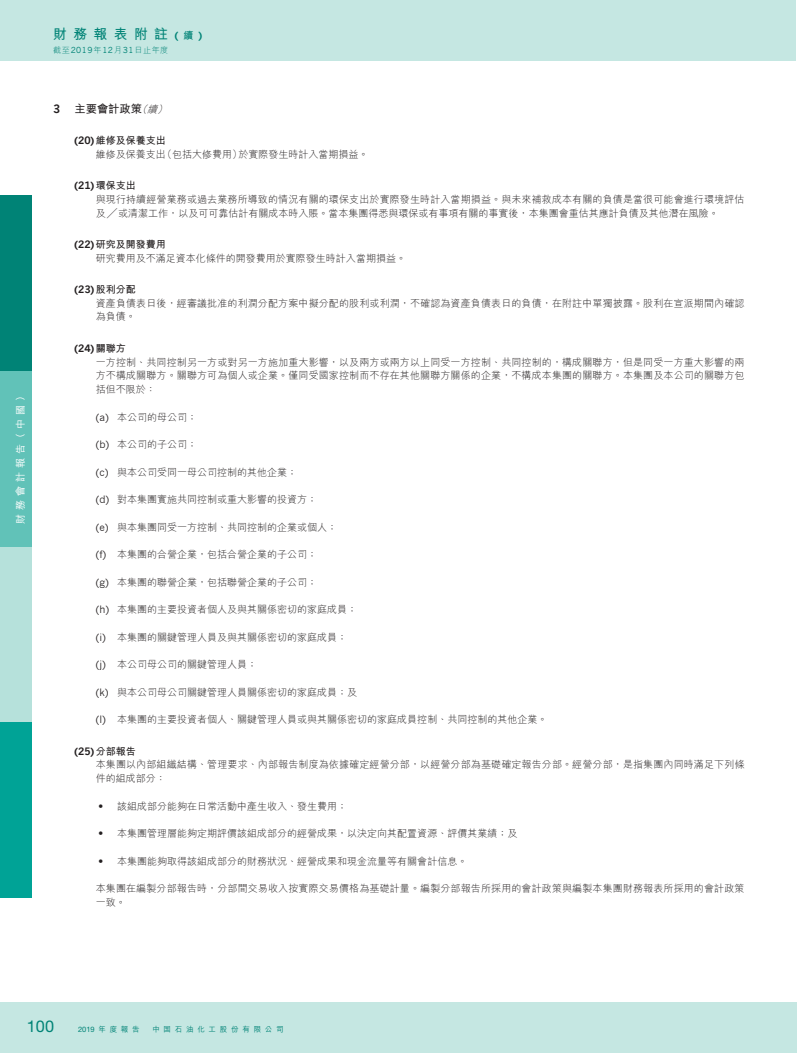
<style>
.page{position:relative;width:798px;height:1053px;background:#fff}
.page>*{position:absolute;margin:0;border:0;box-sizing:border-box;transform-origin:0 0}
.t1{font:16.25px "Helvetica Neue LT Std";color:#008376}
.t2{font:700 13.75px "M Hei HK";letter-spacing:.47em;color:#008376}
.t3{font:700 11.25px "M Hei HK";color:#231f20}
.t4{font:700 11.25px "News Gothic";color:#231f20}
.t5{font:300 10px/13.8px "M Hei HK";color:#231f20}
.t6{font:700 10px "News Gothic";color:#231f20}
.t7{font:500 10px "M Hei HK";letter-spacing:.415em;color:#fff}
.t8{font:300 8.12px "M Hei HK";letter-spacing:.06em;color:#008376}
.t9{font:500 7.5px "M Hei HK";letter-spacing:.5em;color:#008376}
.t10{font:7.5px "Helvetica Neue LT Std";color:#008376}
.s1{font-family:"News Gothic";font-size:10px}
.s2{font-size:10px}
.s3{font-family:"News Gothic";font-weight:400}
.s4{font-weight:300;font-style:italic;font-size:10px}
.s5{font-family:"News Gothic";font-weight:700}
.s6{font-weight:700}
.s7{font-family:"M Hei HK"}
.s8{font-family:"M Hei HK";font-weight:500}
.s9{font-family:"M Hei HKS"}
</style>
<div class="page">
<div style="left:0;top:1002px;width:796px;height:50px;background:#c5e7e2"></div>
<div style="left:0;top:722px;width:32px;height:175px;background:#00a396"></div>
<div style="left:0;top:546px;width:32px;height:176px;background:#b6e1db"></div>
<div style="left:0;top:371px;width:32px;height:175px;background:#61c2b8"></div>
<div style="left:0;top:195px;width:32px;height:176px;background:#008376"></div>
<div style="left:0;top:0;width:795px;height:61px;background:#c5e7e2"></div>
<p class="t7" style="left:13px;top:524px;width:135px;rotate:-90deg">財務會計報告（中國）</p>
<h2 class="t2" style="left:53px;top:24px;width:150px">財務報表附註 <span class="s1">(</span><span class="s2">續</span><span class="s1">)</span></h2>
<p class="t8" style="left:53px;top:45px;width:117px">截至<span class="s3">2019</span>年<span class="s3">12</span>月<span class="s3">31</span>日止年度</p>
<p class="t4" style="left:53px;top:102px;width:9px">3</p>
<p class="t3" style="left:74px;top:100px;width:97px">主要會計政策<span class="s4">（續）</span></p>
<p class="t5" style="left:96px;top:133px;width:274px;text-indent:-21px"><span class="s5">(20)</span> <span class="s6">維修及保養支出<br></span>維修及保養支出（包括大修費用）於實際發生時計入當期損益。</p>
<p class="t6" style="left:74px;top:179px;width:63px">(21) <span class="s7">環保支出</span></p>
<p class="t5" style="left:96px;top:192px;width:650px">與現行持續經營業務或過去業務所導致的情況有關的環保支出於實際發生時計入當期損益。與未來補救成本有關的負債是當很可能會進行環境評估及╱或清潔工作，以及可可靠估計有關成本時入賬。當本集團得悉與環保或有事項有關的事實後，本集團會重估其應計負債及其他潛在風險。</p>
<p class="t5" style="left:96px;top:237px;width:311px;text-indent:-21px"><span class="s5">(22)</span> <span class="s6">研究及開發費用<br></span>研究費用及不滿足資本化條件的開發費用於實際發生時計入當期損益。</p>
<p class="t6" style="left:74px;top:283px;width:63px">(23) <span class="s7">股利分配</span></p>
<p class="t5" style="left:96px;top:296px;width:650px">資產負債表日後，經審議批准的利潤分配方案中擬分配的股利或利潤，不確認為資產負債表日的負債，在附註中單獨披露。股利在宣派期間內確認為負債。</p>
<p class="t6" style="left:74px;top:342px;width:53px">(24) <span class="s7">關聯方</span></p>
<p class="t5" style="left:96px;top:355px;width:650px;text-align:justify">一方控制、共同控制另一方或對另一方施加重大影響，以及兩方或兩方以上同受一方控制、共同控制的，構成關聯方，但是同受一方重大影響的兩方不構成關聯方。關聯方可為個人或企業。僅同受國家控制而不存在其他關聯方關係的企業，不構成本集團的關聯方。本集團及本公司的關聯方包括但不限於：</p>
<p class="t5" style="left:96px;top:410px;width:103px"><span class="s3">(a)</span> 本公司的母公司；</p>
<p class="t5" style="left:96px;top:437px;width:103px"><span class="s3">(b)</span> 本公司的子公司；</p>
<p class="t5" style="left:96px;top:465px;width:203px"><span class="s3">(c)</span> 與本公司受同一母公司控制的其他企業；</p>
<p class="t5" style="left:96px;top:492px;width:223px"><span class="s3">(d)</span> 對本集團實施共同控制或重大影響的投資方；</p>
<p class="t5" style="left:96px;top:520px;width:243px"><span class="s3">(e)</span> 與本集團同受一方控制、共同控制的企業或個人；</p>
<p class="t5" style="left:96px;top:547px;width:223px"><span class="s3">(f)</span> 本集團的合營企業，包括合營企業的子公司；</p>
<p class="t5" style="left:96px;top:575px;width:223px"><span class="s3">(g)</span> 本集團的聯營企業，包括聯營企業的子公司；</p>
<p class="t5" style="left:96px;top:602px;width:263px"><span class="s3">(h)</span> 本集團的主要投資者個人及與其關係密切的家庭成員；</p>
<p class="t5" style="left:96px;top:630px;width:253px"><span class="s3">(i)</span> 本集團的關鍵管理人員及與其關係密切的家庭成員；</p>
<p class="t5" style="left:96px;top:657px;width:163px"><span class="s3">(j)</span> 本公司母公司的關鍵管理人員；</p>
<p class="t5" style="left:96px;top:685px;width:263px"><span class="s3">(k)</span> 與本公司母公司關鍵管理人員關係密切的家庭成員；及</p>
<p class="t5" style="left:96px;top:712px;width:453px"><span class="s3">(l)</span> 本集團的主要投資者個人、關鍵管理人員或與其關係密切的家庭成員控制、共同控制的其他企業。</p>
<p class="t6" style="left:74px;top:744px;width:63px">(25) <span class="s7">分部報告</span></p>
<p class="t5" style="left:96px;top:757px;width:650px">本集團以內部組織結構、管理要求、內部報告制度為依據確定經營分部，以經營分部為基礎確定報告分部。經營分部，是指集團內同時滿足下列條件的組成部分：</p>
<p class="t5" style="left:96px;top:798px;width:253px">‧ 該組成部分能夠在日常活動中產生收入、發生費用；</p>
<p class="t5" style="left:96px;top:826px;width:423px">‧ 本集團管理層能夠定期評價該組成部分的經營成果，以決定向其配置資源、評價其業績；及</p>
<p class="t5" style="left:96px;top:853px;width:373px">‧ 本集團能夠取得該組成部分的財務狀況、經營成果和現金流量等有關會計信息。</p>
<p class="t5" style="left:96px;top:881px;width:650px">本集團在編製分部報告時，分部間交易收入按實際交易價格為基礎計量。編製分部報告所採用的會計政策與編製本集團財務報表所採用的會計政策一致。</p>
<h1 class="t1" style="left:27px;top:1016px;width:29px">100</h1>
<p class="t10" style="left:78px;top:1024px;width:63px">2019<span class="s8">年度報告</span></p>
<p class="t9" style="left:152px;top:1023px;width:133px">中<span class="s9">國</span>石油化工股份有限公司</p>
</div>
